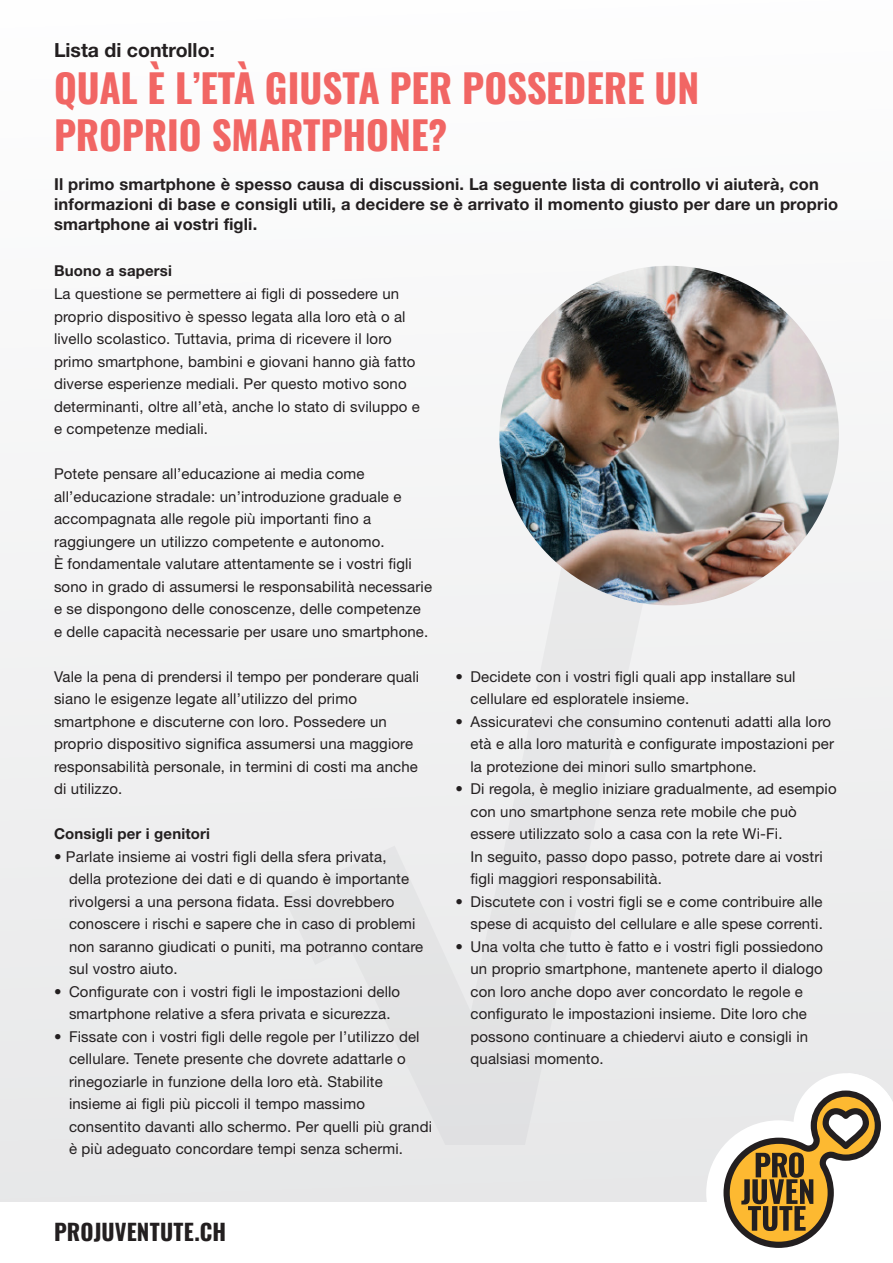
<style>
.page{position:relative;width:893px;height:1263px;background:#f2f2f2}
.page>*{position:absolute;margin:0;border:0;box-sizing:border-box;transform-origin:0 0}
.t1{font:700 651.15px "Helvetica Neue LT Pro";color:#b2b3b7}
.t2{font:39px/46.8px "Oswald";color:#f16664}
.t3{font:22.35px "Oswald";letter-spacing:.005em;color:#231f20}
.t4{font:700 19.5px "Helvetica Neue LT Pro";color:#231f20}
.t5{font:700 16.5px/20.1px "Helvetica Neue LT Pro";letter-spacing:.01em;color:#231f20}
.t6{font:15px/22.5px "Helvetica Neue LT Pro";letter-spacing:.01em;color:#231f20}
.t7{font:700 15px "Helvetica Neue LT Pro";letter-spacing:.01em;color:#231f20}
</style>
<div class="page">
<div style="left:0;top:1202px;width:765px;height:61px;background:#fff"></div>
<svg style="left:706px;top:1073px;width:187px;height:190px"></svg>
<img style="left:499px;top:266px;width:340px;height:339px;border-radius:170px">
<h3 class="t4" style="left:54px;top:38px;width:162px">Lista di controllo:</h3>
<h2 class="t2" style="left:54px;top:61px;width:647px">QUAL È L’ETÀ GIUSTA PER POSSEDERE UN<br>PROPRIO SMARTPHONE?</h2>
<p class="t5" style="left:54px;top:173px;width:786px">Il primo smartphone è spesso causa di discussioni. La seguente lista di controllo vi aiuterà, con informazioni di base e consigli utili, a decidere se è arrivato il momento giusto per dare un proprio smartphone ai vostri figli.</p>
<p class="t7" style="left:54px;top:262px;width:119px">Buono a sapersi</p>
<p class="t6" style="left:54px;top:282px;width:367px">La questione se permettere ai figli di possedere un proprio dispositivo è spesso legata alla loro età o al livello scolastico. Tuttavia, prima di ricevere il loro primo smartphone, bambini e giovani hanno già fatto diverse esperienze mediali. Per questo motivo sono determinanti, oltre all’età, anche lo stato di sviluppo e e competenze mediali.</p>
<p class="t6" style="left:54px;top:462px;width:380px">Potete pensare all’educazione ai media come all’educazione stradale: un’introduzione graduale e accompagnata alle regole più importanti fino a raggiungere un utilizzo competente e autonomo.<br>È fondamentale valutare attentamente se i vostri figli sono in grado di assumersi le responsabilità necessarie e se dispongono delle conoscenze, delle competenze e delle capacità necessarie per usare uno smartphone.</p>
<p class="t6" style="left:54px;top:665px;width:367px">Vale la pena di prendersi il tempo per ponderare quali siano le esigenze legate all’utilizzo del primo smartphone e discuterne con loro. Possedere un proprio dispositivo significa assumersi una maggiore responsabilità personale, in termini di costi ma anche di utilizzo.</p>
<p class="t7" style="left:54px;top:824px;width:157px">Consigli per i genitori</p>
<p class="t6" style="left:69px;top:845px;width:356px;text-indent:-15px">• Parlate insieme ai vostri figli della sfera privata,<br>della protezione dei dati e di quando è importante rivolgersi a una persona fidata. Essi dovrebbero conoscere i rischi e sapere che in caso di problemi non saranno giudicati o puniti, ma potranno contare sul vostro aiuto.</p>
<p class="t6" style="left:54px;top:980px;width:348px;text-align:center">• Configurate con i vostri figli le impostazioni dello smartphone relative a sfera privata e sicurezza.</p>
<p class="t6" style="left:69px;top:1025px;width:365px;text-indent:-15px">• Fissate con i vostri figli delle regole per l’utilizzo del cellulare. Tenete presente che dovrete adattarle o rinegoziarle in funzione della loro età. Stabilite insieme ai figli più piccoli il tempo massimo consentito davanti allo schermo. Per quelli più grandi è più adeguato concordare tempi senza schermi.</p>
<h1 class="t1" style="left:289px;top:372px;width:373px">√</h1>
<p class="t6" style="left:470px;top:665px;width:327px;text-indent:-15px">• Decidete con i vostri figli quali app installare sul cellulare ed esploratele insieme.</p>
<p class="t6" style="left:470px;top:710px;width:365px;text-indent:-15px">• Assicuratevi che consumino contenuti adatti alla loro età e alla loro maturità e configurate impostazioni per la protezione dei minori sullo smartphone.</p>
<p class="t6" style="left:470px;top:777px;width:368px;text-indent:-15px">• Di regola, è meglio iniziare gradualmente, ad esempio con uno smartphone senza rete mobile che può essere utilizzato solo a casa con la rete Wi-Fi.<br>In seguito, passo dopo passo, potrete dare ai vostri figli maggiori responsabilità.</p>
<p class="t6" style="left:455px;top:890px;width:369px;text-align:right">• Discutete con i vostri figli se e come contribuire alle spese di acquisto del cellulare e alle spese correnti.</p>
<p class="t6" style="left:470px;top:935px;width:354px;text-indent:-15px">• Una volta che tutto è fatto e i vostri figli possiedono un proprio smartphone, mantenete aperto il dialogo con loro anche dopo aver concordato le regole e configurato le impostazioni insieme. Dite loro che possono continuare a chiedervi aiuto e consigli in qualsiasi momento.</p>
<h3 class="t3" style="left:54px;top:1212px;width:174px">PROJUVENTUTE.CH</h3>
</div>
